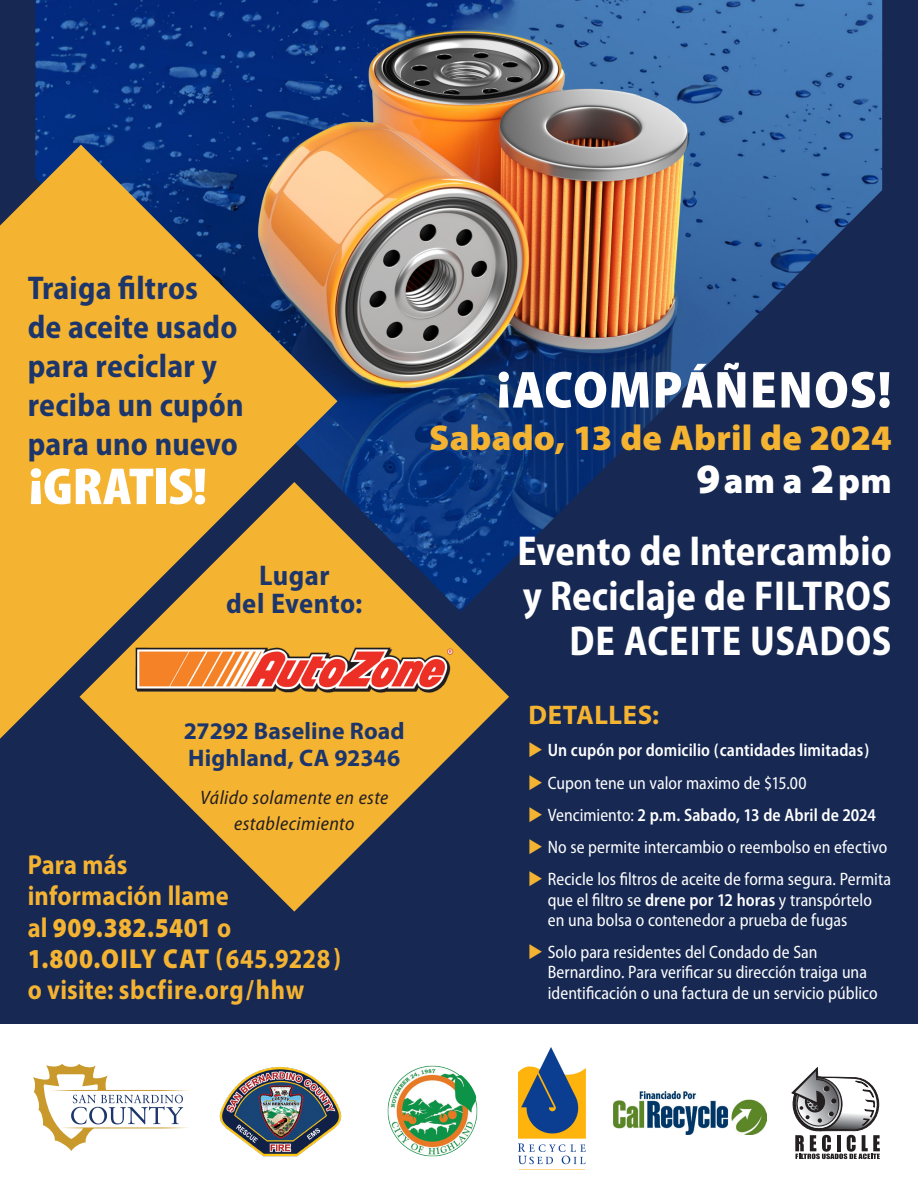
<style>
.page{position:relative;width:918px;height:1188px;background:#172953}
.page>*{position:absolute;margin:0;border:0;box-sizing:border-box;transform-origin:0 0}
.t1{font:900 semi-condensed 52.5px "Myriad Pro";letter-spacing:.02em;color:#fff}
.t2{font:900 condensed 52.5px "Myriad Pro";letter-spacing:-.015em;color:#fff;scale:1.16 1}
.t3{font:700 semi-condensed 42px/45px "Myriad Pro";letter-spacing:.005em;color:#fff;text-align:right;scale:.94 1}
.t4{font:900 36px/42.8px "Myriad Pro";letter-spacing:.005em;color:#f5b332;text-align:right}
.t5{font:700 semi-condensed 33px/39px "Myriad Pro";letter-spacing:.005em;color:#1c366c}
.t6{font:700 semi-condensed 28.5px/28.5px "Myriad Pro";letter-spacing:.015em;color:#1c366c;text-align:center}
.t7{font:700 27.6px/31.3px "Myriad Pro";letter-spacing:.005em;color:#f5b332;scale:.89 1}
.t8{font:700 27px "Myriad Pro";letter-spacing:.015em;color:#f5b332}
.t9{font:700 24px/27px "Myriad Pro";letter-spacing:.005em;color:#1c366c}
.t10{font:italic semi-condensed 19.5px/25.5px "Myriad Pro";letter-spacing:.025em;color:#231f20;text-align:center}
.t11{font:semi-condensed 18px/20.2px "Myriad Pro";letter-spacing:.005em;color:#fff;scale:.95 1}
.t12{font:600 semi-condensed 18px "Myriad Pro";letter-spacing:.005em;color:#fff;scale:.95 1}
.s1{font-weight:900}
.s2{font-size:42px;color:#fff}
.s3{color:#fff}
.s4{color:#f5b332}
.s5{font-weight:400}
.s6{font-weight:600}
</style>
<div class="page">
<img style="left:35px;top:0;width:847px;height:563px">
<svg style="left:0;top:145px;width:338px;height:594px;background:#be9344"></svg>
<svg style="left:80px;top:482px;width:429px;height:430px;fill:#f5b332"></svg>
<div style="left:0;top:1025px;width:918px;height:163px;background:#fff"></div>
<img style="left:219px;top:1067px;width:123px;height:89px">
<img style="left:518px;top:1047px;width:68px;height:123px">
<svg style="left:33px;top:1064px;width:155px;height:87px"></svg>
<img style="left:613px;top:1091px;width:154px;height:44px">
<svg style="left:792px;top:1067px;width:88px;height:92px"></svg>
<img style="left:134px;top:646px;width:321px;height:48px">
<img style="left:386px;top:1065px;width:92px;height:92px;border-radius:46px">
<h3 class="t5" style="left:28px;top:268px;width:217px">Traiga filtros<br>de aceite usado para reciclar y reciba un cupón para uno nuevo</h3>
<h1 class="t2" style="left:28px;top:457px;width:156px">¡GRATIS!</h1>
<h3 class="t6" style="left:226px;top:561px;width:138px">Lugar<br>del Evento:</h3>
<h3 class="t9" style="left:184px;top:717px;width:222px">27292 Baseline Road<br>Highland, CA 92346</h3>
<p class="t10" style="left:200px;top:785px;width:190px">Válido solamente en este establecimiento</p>
<h3 class="t7" style="left:28px;top:848px;width:353px">Para más<br>información llame<br>al <span class="s1">909.382.5401</span> o<br><span class="s1">1.800.OILY CAT</span> (645.9228) o visite: sbcfire.org/hhw</h3>
<h1 class="t1" style="left:497px;top:360px;width:397px">¡ACOMPÁÑENOS!</h1>
<h3 class="t4" style="left:429px;top:415px;width:464px">Sabado, 13 de Abril de 2024<br><span class="s2">9</span><span class="s3">am a</span> <span class="s2">2</span><span class="s3">pm</span></h3>
<h2 class="t3" style="left:517px;top:529px;width:400px">Evento de Intercambio y Reciclaje de FILTROS<br>DE ACEITE USADOS</h2>
<h3 class="t8" style="left:528px;top:697px;width:132px">DETALLES:</h3>
<p class="t12" style="left:528px;top:740px;width:361px"><span class="s4">◆</span> Un cupón por domicilio (cantidades limitadas)</p>
<p class="t11" style="left:528px;top:773px;width:295px"><span class="s4">◆</span> Cupon tene un valor maximo de $15.00</p>
<p class="t12" style="left:528px;top:805px;width:368px"><span class="s4">◆</span> <span class="s5">Vencimiento:</span> 2 p.m. Sabado, 13 de Abril de 2024</p>
<p class="t11" style="left:528px;top:837px;width:380px"><span class="s4">◆</span> No se permite intercambio o reembolso en efectivo</p>
<p class="t11" style="left:548px;top:870px;width:363px;text-indent:-20px"><span class="s4">◆</span> Recicle los filtros de aceite de forma segura. Permita que el filtro se <span class="s6">drene por 12 horas</span> y transpórtelo en una bolsa o contenedor a prueba de fugas</p>
<p class="t11" style="left:548px;top:942px;width:349px;text-indent:-20px"><span class="s4">◆</span> Solo para residentes del Condado de San<br>Bernardino. Para verificar su dirección traiga una identificación o una factura de un servicio público</p>
</div>
